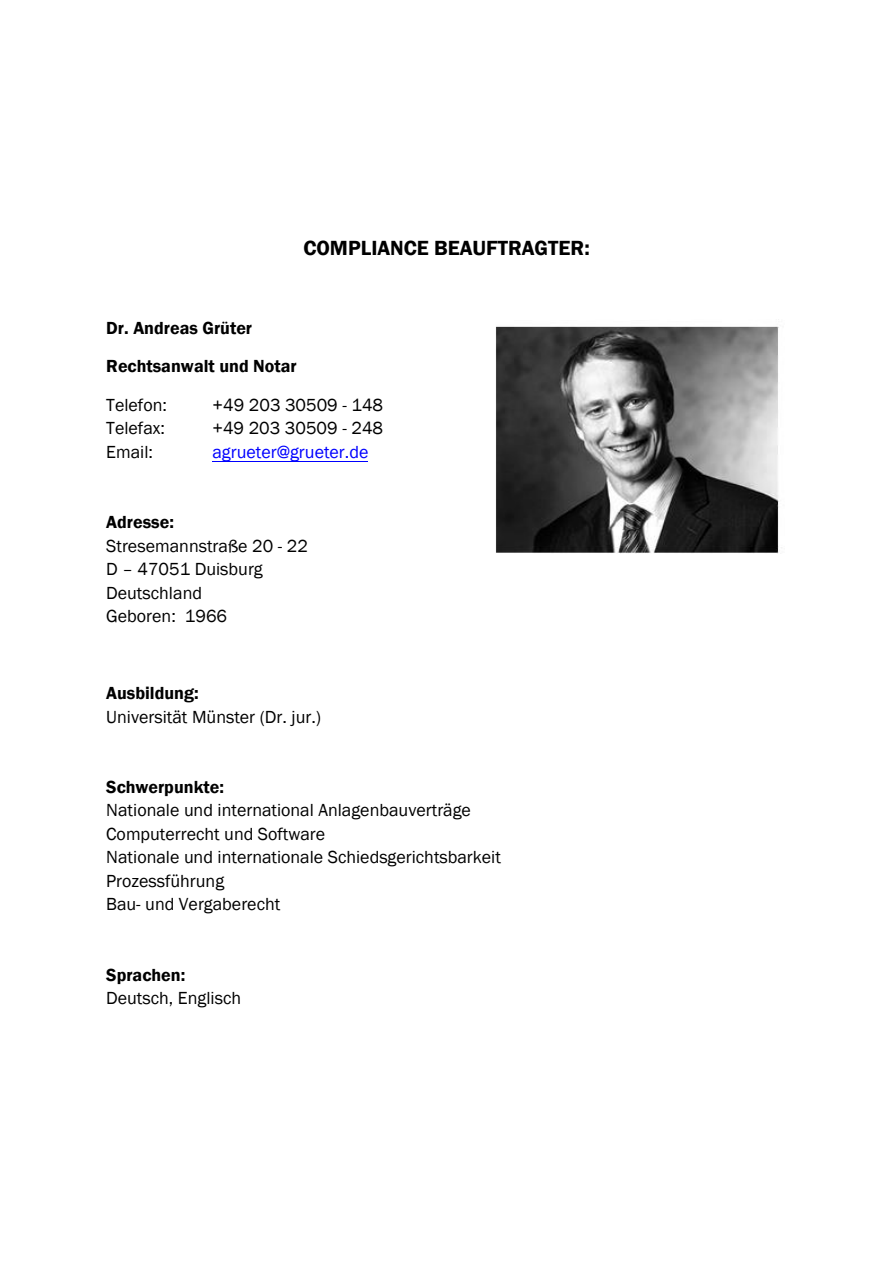
<style>
.page{position:relative;width:893px;height:1263px;background:#fff}
.page>*{position:absolute;margin:0;border:0;box-sizing:border-box;transform-origin:0 0}
.t1{font:600 21px "Franklin Gothic";color:#000}
.t2{font:18px/23.4px "Franklin Gothic";color:#000}
.t3{font:600 18px "Franklin Gothic";color:#000}
.s1{color:#00f}
.s2{font-weight:600}
</style>
<div class="page">
<img style="left:496px;top:326px;width:286px;height:228px">
<hr style="left:213px;top:461px;width:155px;height:1px;background:#00f">
<p class="t1" style="left:303px;top:236px;width:288px">COMPLIANCE BEAUFTRAGTER:</p>
<p class="t3" style="left:106px;top:317px;width:147px">Dr. Andreas Grüter</p>
<p class="t3" style="left:106px;top:356px;width:192px">Rechtsanwalt und Notar</p>
<p class="t2" style="left:106px;top:393px;width:62px">Telefon:</p>
<p class="t2" style="left:106px;top:416px;width:60px">Telefax:</p>
<p class="t2" style="left:106px;top:439px;width:48px">Email:</p>
<p class="t2" style="left:212px;top:393px;width:172px;text-align:justify">+49 203 30509 - 148 +49 203 30509 - 248 <span class="s1">agrueter@grueter.de</span></p>
<p class="t2" style="left:106px;top:511px;width:203px"><span class="s2">Adresse:<br></span>Stresemannstraße 20 - 22<br>D – 47051 Duisburg<br>Deutschland<br>Geboren: 1966</p>
<p class="t2" style="left:106px;top:681px;width:216px"><span class="s2">Ausbildung:<br></span>Universität Münster (Dr. jur.)</p>
<p class="t2" style="left:106px;top:775px;width:396px"><span class="s2">Schwerpunkte:<br></span>Nationale und international Anlagenbauverträge<br>Computerrecht und Software<br>Nationale und internationale Schiedsgerichtsbarkeit<br>Prozessführung<br>Bau- und Vergaberecht</p>
<p class="t2" style="left:106px;top:962px;width:136px"><span class="s2">Sprachen:<br></span>Deutsch, Englisch</p>
</div>
